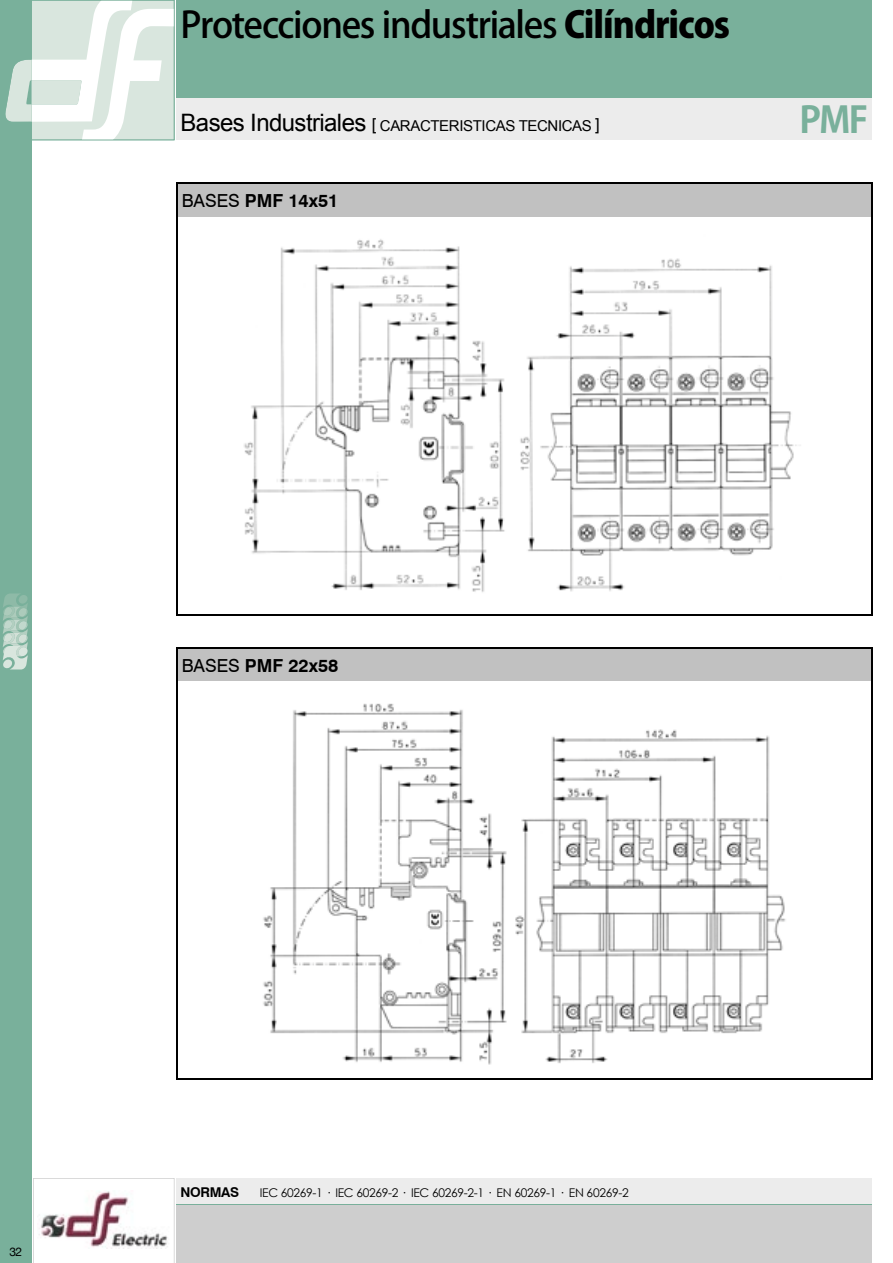
<style>
.page{position:relative;width:893px;height:1263px;background:#fff}
.page>*{position:absolute;margin:0;border:0;box-sizing:border-box;transform-origin:0 0}
.t1{font:500 36px "Koz Go Std";letter-spacing:-.035em;color:#000}
.t2{font:700 36px "Koz Go Std";color:#79b09b}
.t3{font:700 18px "Swiss 721 BT";color:#000}
.t4{font:15px "Arial";letter-spacing:-.025em;color:#000}
.t5{font:700 13.5px "Swiss 721 BT";letter-spacing:-.025em;color:#000}
.t6{font:12px "Century Gothic";letter-spacing:-.025em;color:#000}
.t7{font:12px "Helvetica Neue";color:#000}
.s1{font-weight:800}
.s2{font-size:24px}
.s3{font-size:16.5px}
.s4{font-weight:400}
</style>
<div class="page">
<div style="left:0;top:0;width:32px;height:1263px;background:#79b09b"></div>
<svg style="left:5px;top:0;width:170px;height:140px"></svg>
<svg style="left:33px;top:1178px;width:142px;height:85px"></svg>
<img style="left:38px;top:1190px;width:132px;height:59px">
<svg style="left:2px;top:594px;width:26px;height:75px"></svg>
<div style="left:176px;top:0;width:696px;height:99px;background:#79b09b"></div>
<div style="left:176px;top:99px;width:696px;height:41px;background:#ececec"></div>
<div style="left:177px;top:648px;width:695px;height:34px;background:#c1c1c1"></div>
<hr style="left:176px;top:682px;width:1px;height:396px;background:#000">
<hr style="left:872px;top:682px;width:1px;height:396px;background:#000">
<hr style="left:176px;top:1078px;width:697px;height:2px;background:#000">
<hr style="left:176px;top:647px;width:697px;height:1px;background:#000">
<hr style="left:176px;top:648px;width:1px;height:34px;background:#000">
<hr style="left:872px;top:648px;width:1px;height:34px;background:#000">
<img style="left:263px;top:703px;width:523px;height:362px">
<div style="left:177px;top:183px;width:695px;height:34px;background:#c1c1c1"></div>
<hr style="left:176px;top:217px;width:1px;height:397px;background:#000">
<hr style="left:872px;top:217px;width:1px;height:397px;background:#000">
<hr style="left:176px;top:614px;width:697px;height:1px;background:#000">
<hr style="left:176px;top:183px;width:697px;height:1px;background:#000">
<hr style="left:176px;top:184px;width:1px;height:33px;background:#000">
<hr style="left:872px;top:184px;width:1px;height:33px;background:#000">
<img style="left:244px;top:239px;width:557px;height:353px">
<div style="left:176px;top:1197px;width:696px;height:66px;background:#cecece"></div>
<div style="left:176px;top:1178px;width:696px;height:26px;background:#ececec"></div>
<hr style="left:176px;top:1204px;width:696px;height:1px;background:#79b09b">
<h1 class="t1" style="left:181px;top:2px;width:551px">Protecciones industriales <span class="s1">Cilíndricos</span></h1>
<p class="t4" style="left:181px;top:118px;width:421px"><span class="s2">Bases Industriales</span> <span class="s3">[</span> CARACTERISTICAS TECNICAS <span class="s3">]</span></p>
<h1 class="t2" style="left:799px;top:97px;width:70px">PMF</h1>
<h2 class="t3" style="left:182px;top:190px;width:158px"><span class="s4">BASES</span> PMF 14x51</h2>
<h2 class="t3" style="left:182px;top:654px;width:158px"><span class="s4">BASES</span> PMF 22x58</h2>
<p class="t7" style="left:9px;top:1244px;width:14px">32</p>
<p class="t5" style="left:181px;top:1184px;width:60px">NORMAS</p>
<p class="t6" style="left:260px;top:1185px;width:370px">IEC 60269-1 · IEC 60269-2 · IEC 60269-2-1 · EN 60269-1 · EN 60269-2</p>
</div>
